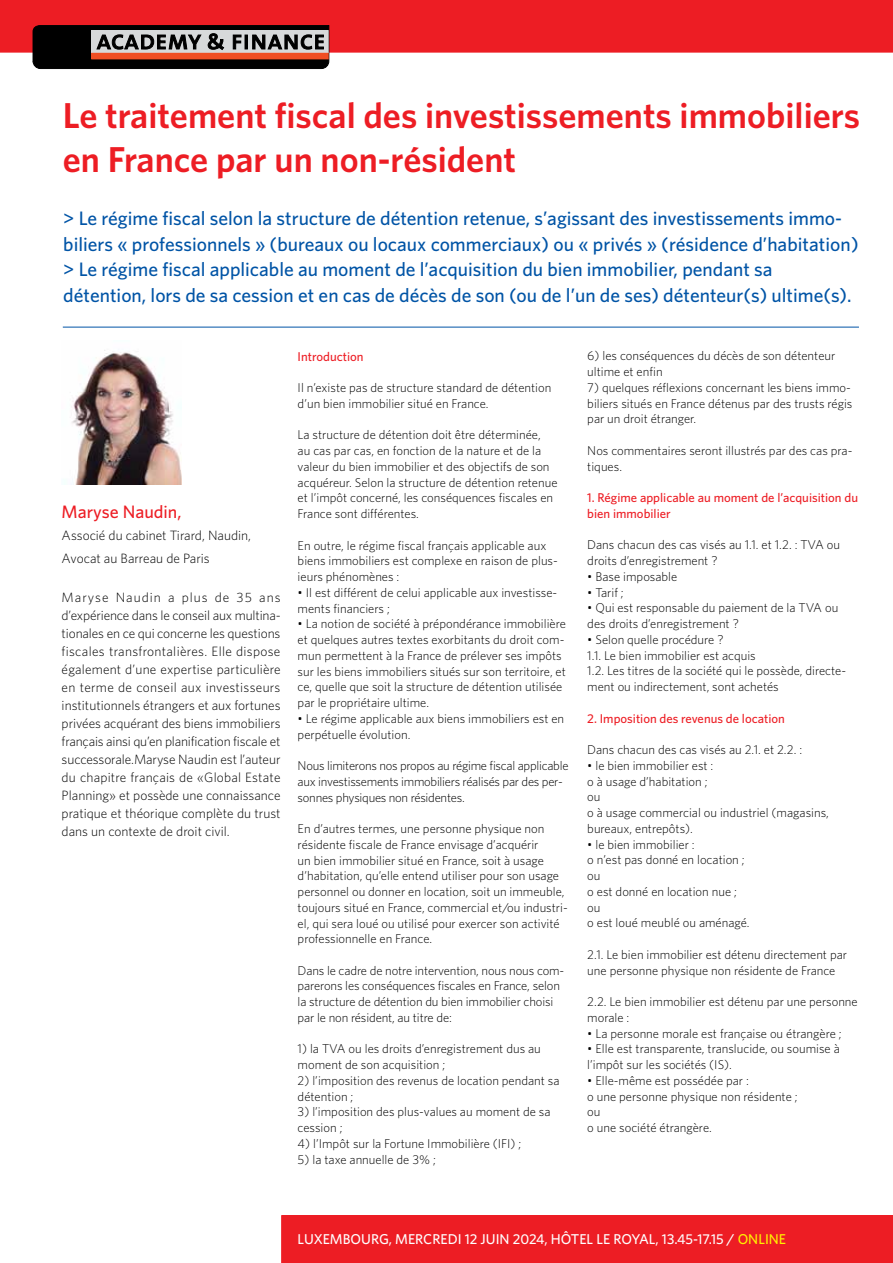
<style>
.page{position:relative;width:893px;height:1263px;background:#fff}
.page>*{position:absolute;margin:0;border:0;box-sizing:border-box;transform-origin:0 0}
.t1{font:600 36px/43.5px "Whitney";color:#ed1d24}
.t2{font:500 19.5px/25.5px "Whitney";color:#0054a6}
.t3{font:500 18px "Whitney";color:#ed1d24}
.t4{font:500 14.25px "Whitney";color:#fff}
.t5{font:300 13.5px/18px "Whitney";color:#000}
.t6{font:300 12.75px/15.8px "Whitney";color:#000}
.t7{font:300 12.75px/15.8px "Whitney";letter-spacing:-.02em;color:#000}
.t8{font:500 12.75px/15.8px "Whitney";color:#ed1d24}
.s1{color:#fff200}
</style>
<div class="page">
<div style="left:0;top:0;width:893px;height:53px;background:#ed1d24"></div>
<svg style="left:33px;top:25px;width:296px;height:44px;background:#484646"></svg>
<div style="left:92px;top:53px;width:236px;height:6px;background:#f04e23"></div>
<hr style="left:63px;top:327px;width:796px;height:1px;background:#0054a6">
<div style="left:281px;top:1215px;width:612px;height:48px;background:#ed1d24"></div>
<img style="left:64px;top:350px;width:118px;height:134px">
<h1 class="t1" style="left:63px;top:93px;width:799px">Le traitement fiscal des investissements immobiliers en France par un non-résident</h1>
<p class="t2" style="left:63px;top:205px;width:797px">&gt; Le régime fiscal selon la structure de détention retenue, s’agissant des investissements immo&shy;biliers « professionnels » (bureaux ou locaux commerciaux) ou « privés » (résidence d’habitation) &gt; Le régime fiscal applicable au moment de l’acquisition du bien immobilier, pendant sa détention, lors de sa cession et en cas de décès de son (ou de l’un de ses) détenteur(s) ultime(s).</p>
<h3 class="t3" style="left:62px;top:500px;width:121px">Maryse Naudin,</h3>
<p class="t5" style="left:62px;top:524px;width:191px;line-height:22.5px">Associé du cabinet Tirard, Naudin,<br>Avocat au Barreau de Paris</p>
<p class="t5" style="left:62px;top:587px;width:221px;text-align:justify">Maryse Naudin a plus de 35 ans d’expérience dans le conseil aux multina&shy;tionales en ce qui concerne les questions fiscales transfrontalières. Elle dispose également d’une expertise particulière en terme de conseil aux investisseurs institutionnels étrangers et aux fortunes privées acquérant des biens immobiliers français ainsi qu’en planification fiscale et successorale.Maryse Naudin est l’auteur du chapitre français de «Global Estate Planning» et possède une connaissance pratique et théorique complète du trust dans un contexte de droit civil.</p>
<p class="t8" style="left:298px;top:348px;width:67px">Introduction</p>
<p class="t6" style="left:298px;top:379px;width:255px">Il n’existe pas de structure standard de détention d’un bien immobilier situé en France.</p>
<p class="t6" style="left:298px;top:427px;width:261px">La structure de détention doit être déterminée,<br>au cas par cas, en fonction de la nature et de la valeur du bien immobilier et des objectifs de son acquéreur. Selon la structure de détention retenue et l’impôt concerné, les conséquences fiscales en France sont différentes.</p>
<p class="t6" style="left:298px;top:537px;width:262px">En outre, le régime fiscal français applicable aux biens immobiliers est complexe en raison de plus&shy;ieurs phénomènes :</p>
<p class="t6" style="left:298px;top:584px;width:261px">• Il est différent de celui applicable aux investisse&shy;ments financiers ;</p>
<p class="t6" style="left:298px;top:615px;width:270px">• La notion de société à prépondérance immobilière et quelques autres textes exorbitants du droit com&shy;mun permettent à la France de prélever ses impôts sur les biens immobiliers situés sur son territoire, et ce, quelle que soit la structure de détention utilisée par le propriétaire ultime.</p>
<p class="t6" style="left:298px;top:710px;width:268px">• Le régime applicable aux biens immobiliers est en perpétuelle évolution.</p>
<p class="t7" style="left:298px;top:757px;width:272px">Nous limiterons nos propos au régime fiscal applicable aux investissements immobiliers réalisés par des per&shy;sonnes physiques non résidentes.</p>
<p class="t6" style="left:298px;top:820px;width:272px">En d’autres termes, une personne physique non résidente fiscale de France envisage d’acquérir<br>un bien immobilier situé en France, soit à usage d’habitation, qu’elle entend utiliser pour son usage personnel ou donner en location, soit un immeuble, toujours situé en France, commercial et/ou industri&shy;el, qui sera loué ou utilisé pour exercer son activité professionnelle en France.</p>
<p class="t6" style="left:298px;top:962px;width:268px">Dans le cadre de notre intervention, nous nous com&shy;parerons les conséquences fiscales en France, selon la structure de détention du bien immobilier choisi par le non résident, au titre de:</p>
<p class="t6" style="left:298px;top:1041px;width:245px">1) la TVA ou les droits d’enregistrement dus au moment de son acquisition ;</p>
<p class="t6" style="left:298px;top:1072px;width:263px">2) l’imposition des revenus de location pendant sa détention ;</p>
<p class="t6" style="left:298px;top:1104px;width:254px">3) l’imposition des plus-values au moment de sa cession ;</p>
<p class="t6" style="left:298px;top:1135px;width:225px">4) l’Impôt sur la Fortune Immobilière (IFI) ;</p>
<p class="t6" style="left:298px;top:1151px;width:140px">5) la taxe annuelle de 3% ;</p>
<p class="t6" style="left:587px;top:348px;width:250px">6) les conséquences du décès de son détenteur ultime et enfin</p>
<p class="t6" style="left:587px;top:379px;width:267px;text-align:justify">7) quelques réflexions concernant les biens immo&shy;biliers situés en France détenus par des trusts régis par un droit étranger.</p>
<p class="t6" style="left:587px;top:442px;width:267px">Nos commentaires seront illustrés par des cas pra&shy;tiques.</p>
<p class="t8" style="left:587px;top:490px;width:272px">1. Régime applicable au moment de l’acquisition du bien immobilier</p>
<p class="t6" style="left:587px;top:537px;width:254px">Dans chacun des cas visés au 1.1. et 1.2. : TVA ou droits d’enregistrement ?</p>
<p class="t6" style="left:587px;top:568px;width:92px">• Base imposable</p>
<p class="t6" style="left:587px;top:584px;width:38px">• Tarif ;</p>
<p class="t6" style="left:587px;top:600px;width:252px">• Qui est responsable du paiement de la TVA ou des droits d’enregistrement ?</p>
<p class="t6" style="left:587px;top:631px;width:260px">• Selon quelle procédure ?<br>1.1. Le bien immobilier est acquis<br>1.2. Les titres de la société qui le possède, directe&shy;ment ou indirectement, sont achetés</p>
<p class="t8" style="left:587px;top:710px;width:199px">2. Imposition des revenus de location</p>
<p class="t6" style="left:587px;top:741px;width:216px">Dans chacun des cas visés au 2.1. et 2.2. :</p>
<p class="t6" style="left:587px;top:757px;width:243px">• le bien immobilier est :<br>o à usage d’habitation ;<br>ou<br>o à usage commercial ou industriel (magasins, bureaux, entrepôts).</p>
<p class="t6" style="left:587px;top:836px;width:164px">• le bien immobilier :<br>o n’est pas donné en location ; ou<br>o est donné en location nue ; ou<br>o est loué meublé ou aménagé.</p>
<p class="t6" style="left:587px;top:946px;width:261px">2.1. Le bien immobilier est détenu directement par une personne physique non résidente de France</p>
<p class="t6" style="left:587px;top:993px;width:272px">2.2. Le bien immobilier est détenu par une personne morale :</p>
<p class="t6" style="left:587px;top:1025px;width:256px">• La personne morale est française ou étrangère ;</p>
<p class="t6" style="left:587px;top:1040px;width:254px">• Elle est transparente, translucide, ou soumise à l’impôt sur les sociétés (IS).</p>
<p class="t6" style="left:587px;top:1072px;width:212px">• Elle-même est possédée par :<br>o une personne physique non résidente ; ou<br>o une société étrangère.</p>
<p class="t4" style="left:298px;top:1230px;width:490px">LUXEMBOURG, MERCREDI 12 JUIN 2024, HÔTEL LE ROYAL, 13.45-17.15 / <span class="s1">ONLINE</span></p>
</div>
